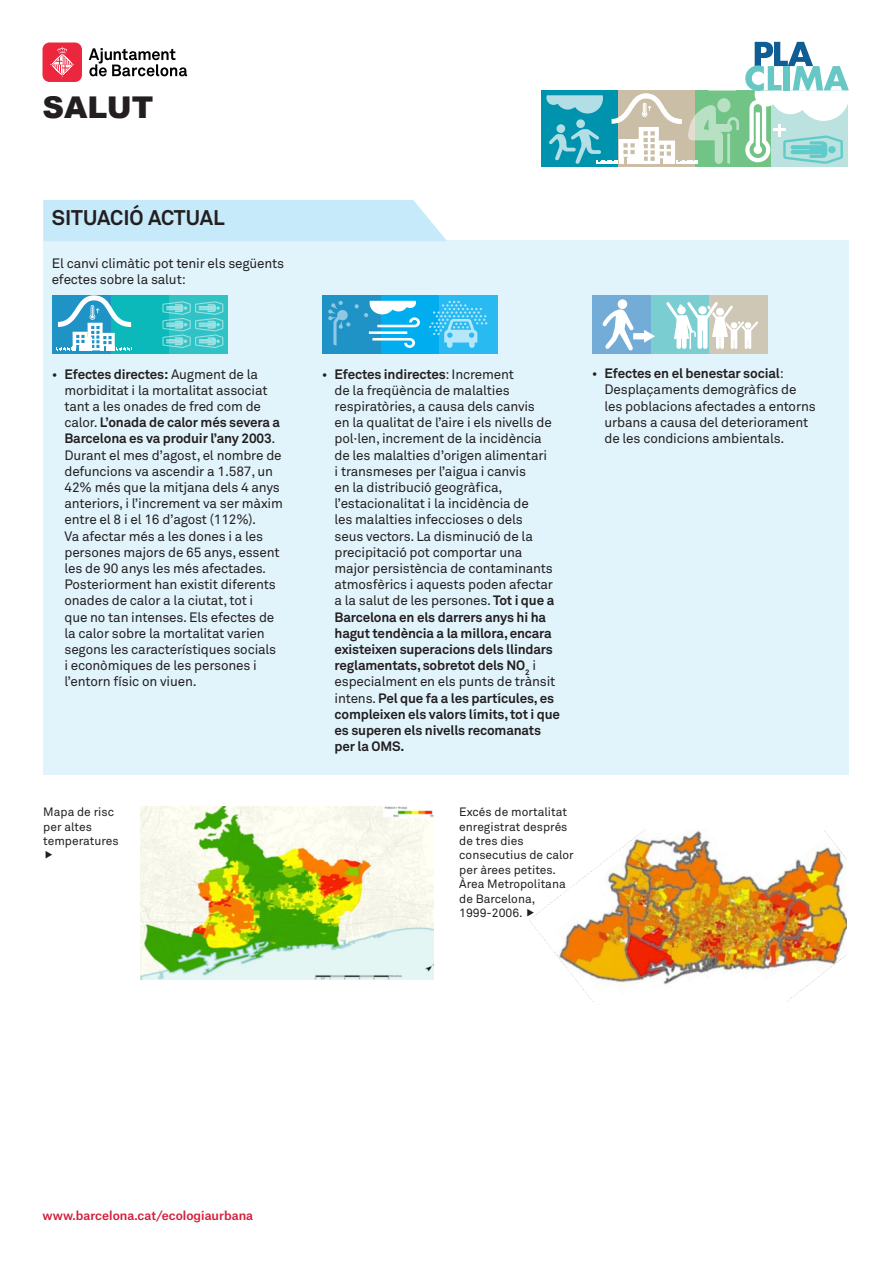
<style>
.page{position:relative;width:893px;height:1263px;background:#fff}
.page>*{position:absolute;margin:0;border:0;box-sizing:border-box;transform-origin:0 0}
.t1{font:900 30px "Arial";color:#231f20}
.t2{font:700 21px "Akkurat Std";color:#231f20}
.t3{font:13.5px/16.2px "Akkurat Std";letter-spacing:-.015em;color:#231f20}
.t4{font:12px/14.4px "Akkurat Std";color:#231f20}
.t5{font:500 12px "Atlas Grotesk";color:#d21e38}
.s1{font-weight:700}
</style>
<div class="page">
<svg style="left:89px;top:48px;width:98px;height:28px"></svg>
<div style="left:43px;top:43px;width:39px;height:39px;background:#eb263d;border-radius:7px"></div>
<svg style="left:50px;top:47px;width:24px;height:30px"></svg>
<div style="left:541px;top:90px;width:77px;height:77px;background:#0093ad"></div>
<div style="left:43px;top:240px;width:806px;height:535px;background:#e1f4fc"></div>
<div style="left:110px;top:295px;width:59px;height:59px;background:#0bb8ba"></div>
<div style="left:169px;top:295px;width:59px;height:59px;background:#31c2c5"></div>
<div style="left:52px;top:295px;width:58px;height:59px;background:#1f92c6"></div>
<div style="left:380px;top:295px;width:59px;height:59px;background:#00aeef"></div>
<div style="left:439px;top:295px;width:59px;height:59px;background:#28baf1"></div>
<div style="left:322px;top:295px;width:58px;height:59px;background:#1f92c6"></div>
<div style="left:650px;top:295px;width:59px;height:59px;background:#7acdd0"></div>
<div style="left:709px;top:295px;width:59px;height:59px;background:#cec7b6"></div>
<div style="left:592px;top:295px;width:58px;height:59px;background:#73acd7"></div>
<div style="left:43px;top:200px;width:404px;height:41px;background:#c6eafa"></div>
<svg style="left:546px;top:42px;width:303px;height:125px"></svg>
<div style="left:828px;top:146px;width:8px;height:7px;background:#5fcccb;border-radius:50%"></div>
<svg style="left:56px;top:295px;width:76px;height:55px"></svg>
<svg style="left:162px;top:301px;width:61px;height:47px"></svg>
<svg style="left:429px;top:301px;width:58px;height:47px"></svg>
<svg style="left:328px;top:301px;width:92px;height:47px"></svg>
<svg style="left:602px;top:309px;width:53px;height:42px"></svg>
<div style="left:618px;top:299px;width:9px;height:10px;background:#fff;border-radius:50%"></div>
<svg style="left:666px;top:302px;width:92px;height:47px"></svg>
<img style="left:141px;top:807px;width:293px;height:172px">
<img style="left:530px;top:829px;width:316px;height:172px">
<svg style="left:530px;top:909px;width:4px;height:7px"></svg>
<p class="t1" style="left:43px;top:85px;width:112px">SALUT</p>
<p class="t2" style="left:52px;top:204px;width:174px">SITUACIÓ ACTUAL</p>
<p class="t3" style="left:52px;top:255px;width:234px">El canvi climàtic pot tenir els següents efectes sobre la salut:</p>
<p class="t3" style="left:65px;top:366px;width:220px;text-indent:-13px">• <span class="s1">Efectes directes:</span> Augment de la morbiditat i la mortalitat associat tant a les onades de fred com de calor. <span class="s1">L’onada de calor més severa a Barcelona es va produir l’any 2003</span>.<br>Durant el mes d’agost, el nombre de defuncions va ascendir a 1.587, un 42% més que la mitjana dels 4 anys anteriors, i l’increment va ser màxim entre el 8 i el 16 d’agost (112%).<br>Va afectar més a les dones i a les persones majors de 65 anys, essent les de 90 anys les més afectades.<br>Posteriorment han existit diferents onades de calor a la ciutat, tot i<br>que no tan intenses. Els efectes de la calor sobre la mortalitat varien segons les característiques socials i econòmiques de les persones i l’entorn físic on viuen.</p>
<p class="t3" style="left:335px;top:366px;width:227px;text-indent:-13px">• <span class="s1">Efectes indirectes</span>: Increment<br>de la freqüència de malalties respiratòries, a causa dels canvis<br>en la qualitat de l’aire i els nivells de pol·len, increment de la incidència de les malalties d’origen alimentari<br>i transmeses per l’aigua i canvis<br>en la distribució geogràfica, l’estacionalitat i la incidència de<br>les malalties infeccioses o dels<br>seus vectors. La disminució de la precipitació pot comportar una major persistència de contaminants atmosfèrics i aquests poden afectar a la salut de les persones. <span class="s1">Tot i que a Barcelona en els darrers anys hi ha hagut tendència a la millora, encara existeixen superacions dels llindars reglamentats, sobretot dels NO</span><sub>2</sub> i especialment en els punts de trànsit intens. <span class="s1">Pel que fa a les partícules, es compleixen els valors límits, tot i que es superen els nivells recomanats per la OMS.</span></p>
<p class="t3" style="left:605px;top:365px;width:213px;text-indent:-13px">• <span class="s1">Efectes en el benestar social</span>:<br>Desplaçaments demogràfics de les poblacions afectades a entorns urbans a causa del deteriorament de les condicions ambientals.</p>
<p class="t4" style="left:43px;top:805px;width:77px">Mapa de risc per altes temperatures</p>
<p class="t4" style="left:459px;top:805px;width:116px">Excés de mortalitat enregistrat després de tres dies consecutius de calor per àrees petites.<br>Àrea Metropolitana de Barcelona,<br>1999-2006.</p>
<p class="t5" style="left:43px;top:1206px;width:212px">www.barcelona.cat/ecologiaurbana</p>
</div>
